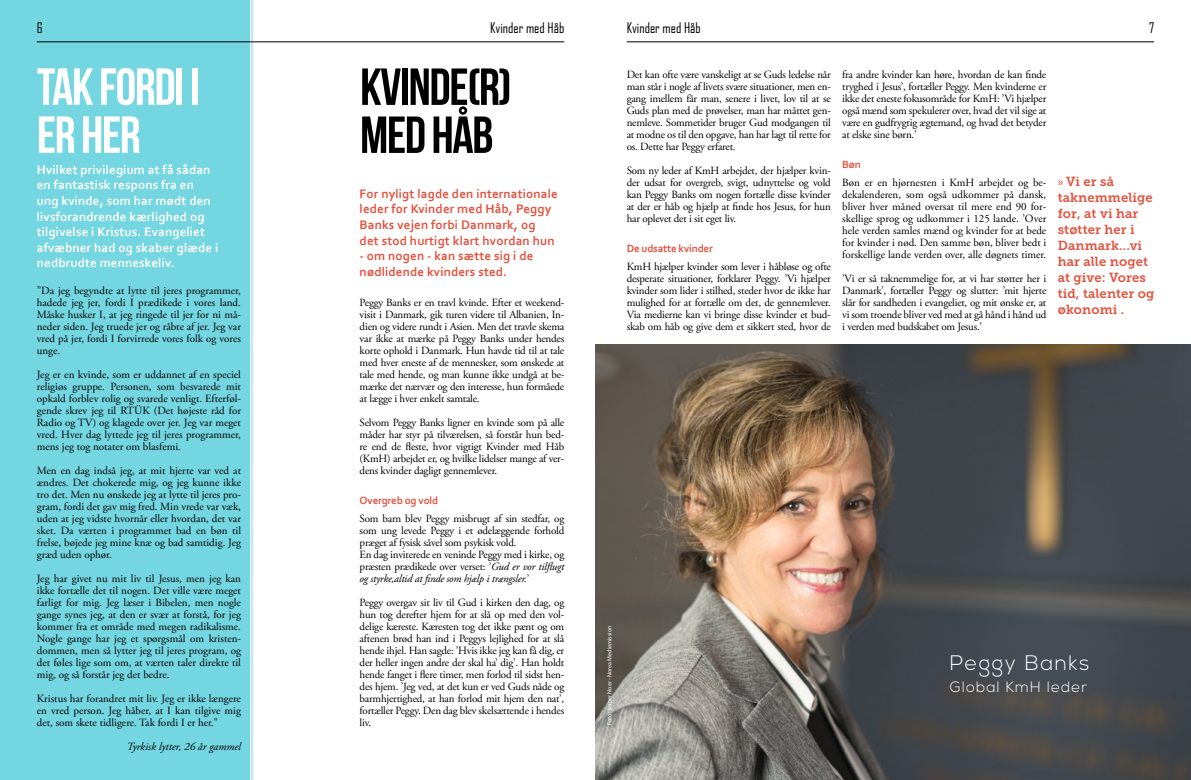
<style>
.page{position:relative;width:1191px;height:780px;background:#fff}
.page>*{position:absolute;margin:0;border:0;box-sizing:border-box;transform-origin:0 0}
.t1{font:52px/48px "Bebas Neue";letter-spacing:-.025em;color:#000}
.t2{font:52px/48px "Bebas Neue";letter-spacing:-.025em;color:#fff}
.t3{font:300 21px "Nexa";letter-spacing:.075em;color:#fff}
.t4{font:300 15px "Nexa";letter-spacing:.075em;color:#fff}
.t5{font:14px "Agency FB";color:#000}
.t6{font:700 13px/15.6px "Corbel";letter-spacing:.01em;color:#fff}
.t7{font:700 13px/15.6px "Corbel";letter-spacing:.01em;color:#e4523d}
.t8{font:13px/16px "Museo Slab 700";letter-spacing:.01em;color:#e4523d}
.t9{font:11px/12px "Adobe Garamond Pro";letter-spacing:-.02em;color:#000;text-align:justify}
.t10{font:700 11px "Corbel";letter-spacing:-.02em;color:#e4523d}
.t11{font:italic 11px "Adobe Garamond Pro";color:#000}
.t12{font:6px "Myriad Pro";color:#fff}
.s1{font-style:italic}
.s2{font-family:"Myriad Pro"}
</style>
<div class="page">
<img style="left:595px;top:344px;width:596px;height:436px">
<div style="left:0;top:0;width:248px;height:780px;background:#74d6e1"></div>
<hr style="left:37px;top:42px;width:527px;height:1px;background:#000">
<hr style="left:626px;top:42px;width:528px;height:1px;background:#000">
<p class="t5" style="left:37px;top:20px;width:7px">6</p>
<p class="t5" style="left:490px;top:20px;width:76px">Kvinder med Håb</p>
<p class="t5" style="left:626px;top:20px;width:76px">Kvinder med Håb</p>
<p class="t5" style="left:1149px;top:20px;width:7px">7</p>
<h1 class="t2" style="left:37px;top:62px;width:164px">TAK FORDI I<br>ER HER</h1>
<p class="t6" style="left:37px;top:161px;width:183px">Hvilket privilegium at få sådan en fantastisk respons fra en ung kvinde, som har mødt den livsforandrende kærlighed og tilgivelse i Kristus. Evangeliet afvæbner had og skaber glæde i nedbrudte menneskeliv.</p>
<p class="t9" style="left:37px;top:285px;width:206px">”Da jeg begyndte at lytte til jeres programmer, hadede jeg jer, fordi I prædikede i vores land.<br>Måske husker I, at jeg ringede til jer for ni må&shy;neder siden. Jeg truede jer og råbte af jer. Jeg var vred på jer, fordi I forvirrede vores folk og vores unge.</p>
<p class="t9" style="left:37px;top:369px;width:206px">Jeg er en kvinde, som er uddannet af en speciel religiøs gruppe. Personen, som besvarede mit opkald forblev rolig og svarede venligt. Efterføl&shy;gende skrev jeg til RTÜK (Det højeste råd for Radio og TV) og klagede over jer. Jeg var meget vred. Hver dag lyttede jeg til jeres programmer, mens jeg tog notater om blasfemi.</p>
<p class="t9" style="left:37px;top:465px;width:206px">Men en dag indså jeg, at mit hjerte var ved at ændres. Det chokerede mig, og jeg kunne ikke tro det. Men nu ønskede jeg at lytte til jeres pro&shy;gram, fordi det gav mig fred. Min vrede var væk, uden at jeg vidste hvornår eller hvordan, det var sket. Da værten i programmet bad en bøn til frelse, bøjede jeg mine knæ og bad samtidig. Jeg græd uden ophør.</p>
<p class="t9" style="left:37px;top:573px;width:206px">Jeg har givet nu mit liv til Jesus, men jeg kan ikke fortælle det til nogen. Det ville være meget farligt for mig. Jeg læser i Bibelen, men nogle gange synes jeg, at den er svær at forstå, for jeg kommer fra et område med megen radikalisme.<br>Nogle gange har jeg et spørgsmål om kristen&shy;dommen, men så lytter jeg til jeres program, og det føles lige som om, at værten taler direkte til mig, og så forstår jeg det bedre.</p>
<p class="t9" style="left:37px;top:693px;width:206px">Kristus har forandret mit liv. Jeg er ikke længere en vred person. Jeg håber, at I kan tilgive mig det, som skete tidligere. Tak fordi I er her.”</p>
<p class="t11" style="left:127px;top:740px;width:116px">Tyrkisk lytter, 26 år gammel</p>
<h1 class="t1" style="left:360px;top:62px;width:153px">KVINDE(R)<br>MED HÅB</h1>
<p class="t7" style="left:360px;top:185px;width:200px">For nyligt lagde den internationale leder for Kvinder med Håb, Peggy Banks vejen forbi Danmark, og det stod hurtigt klart hvordan hun</p>
<p class="t7" style="left:360px;top:248px;width:175px">- om nogen - kan sætte sig i de nødlidende kvinders sted.</p>
<p class="t9" style="left:360px;top:297px;width:206px">Peggy Banks er en travl kvinde. Efter et weekend&shy;visit i Danmark, gik turen videre til Albanien, In&shy;dien og videre rundt i Asien. Men det travle skema var ikke at mærke på Peggy Banks under hendes korte ophold i Danmark. Hun havde tid til at tale med hver eneste af de mennesker, som ønskede at tale med hende, og man kunne ikke undgå at be&shy;mærke det nærvær og den interesse, hun formåede at lægge i hver enkelt samtale.</p>
<p class="t9" style="left:360px;top:417px;width:206px">Selvom Peggy Banks ligner en kvinde som på alle måder har styr på tilværelsen, så forstår hun bed&shy;re end de fleste, hvor vigtigt Kvinder med Håb (KmH) arbejdet er, og hvilke lidelser mange af ver&shy;dens kvinder dagligt gennemlever.</p>
<p class="t10" style="left:360px;top:493px;width:80px">Overgreb og vold</p>
<p class="t9" style="left:360px;top:513px;width:206px;text-align:left">Som barn blev Peggy misbrugt af sin stedfar, og som ung levede Peggy i et ødelæggende forhold præget af fysisk såvel som psykisk vold.<br>En dag inviterede en veninde Peggy med i kirke, og præsten prædikede over verset: ’<span class="s1">Gud er vor tilflugt og styrke,altid at finde som hjælp i trængsler.</span>’</p>
<p class="t9" style="left:360px;top:597px;width:206px">Peggy overgav sit liv til Gud i kirken den dag, og hun tog derefter hjem for at slå op med den vol&shy;delige kæreste. Kæresten tog det ikke pænt og om aftenen brød han ind i Peggys lejlighed for at slå hende ihjel. Han sagde: ’Hvis ikke jeg kan få dig, er der heller ingen andre der skal ha’ dig’. Han holdt hende fanget i flere timer, men forlod til sidst hen&shy;des hjem. ’Jeg ved, at det kun er ved Guds nåde og barmhjertighed, at han forlod mit hjem den nat’, fortæller Peggy. Den dag blev skelsættende i hendes liv.</p>
<p class="t9" style="left:626px;top:69px;width:206px">Det kan ofte være vanskeligt at se Guds ledelse når man står i nogle af livets svære situationer, men en&shy;gang imellem får man, senere i livet, lov til at se Guds plan med de prøvelser, man har måttet gen&shy;nemleve. Sommetider bruger Gud modgangen til at modne os til den opgave, han har lagt til rette for os. Dette har Peggy erfaret.</p>
<p class="t9" style="left:626px;top:165px;width:206px">Som ny leder af KmH arbejdet, der hjælper kvin&shy;der udsat for overgreb, svigt, udnyttelse og vold kan Peggy Banks om nogen fortælle disse kvinder at der er håb og hjælp at finde hos Jesus, for hun har oplevet det i sit eget liv.</p>
<p class="t10" style="left:626px;top:241px;width:88px">De udsatte kvinder</p>
<p class="t9" style="left:626px;top:261px;width:206px">KmH hjælper kvinder som lever i håbløse og ofte desperate situationer, forklarer Peggy. ’Vi hjælper kvinder som lider i stilhed, steder hvor de ikke har mulighed for at fortælle om det, de gennemlever.<br>Via medierne kan vi bringe disse kvinder et bud&shy;skab om håb og give dem et sikkert sted, hvor de</p>
<p class="t9" style="left:842px;top:69px;width:206px">fra andre kvinder kan høre, hvordan de kan finde tryghed i Jesus’, fortæller Peggy. Men kvinderne er ikke det eneste fokusområde for KmH: ’Vi hjælper også mænd som spekulerer over, hvad det vil sige at være en gudfrygtig ægtemand, og hvad det betyder at elske sine børn.’</p>
<p class="t10" style="left:842px;top:157px;width:20px">Bøn</p>
<p class="t9" style="left:842px;top:177px;width:206px">Bøn er en hjørnesten i KmH arbejdet og be&shy;dekalenderen, som også udkommer på dansk, bliver hver måned oversat til mere end 90 for&shy;skellige sprog og udkommer i 125 lande. ’Over hele verden samles mænd og kvinder for at bede for kvinder i nød. Den samme bøn, bliver bedt i forskellige lande verden over, alle døgnets timer.</p>
<p class="t9" style="left:842px;top:273px;width:206px">’Vi er så taknemmelige for, at vi har støtter her i Danmark’, fortæller Peggy og slutter: ’mit hjerte slår for sandheden i evangeliet, og mit ønske er, at vi som troende bliver ved med at gå hånd i hånd ud i verden med budskabet om Jesus.’</p>
<p class="t8" style="left:1057px;top:173px;width:98px"><span class="s2">»</span> Vi er så taknemmelige for, at vi har støtter her i<br>Danmark...vi har alle noget at give: Vores tid, talenter og økonomi .</p>
<p class="t12" style="left:605px;top:724px;width:100px;rotate:-90deg">Foto: Jesper Noer - Norea Mediemission</p>
<h2 class="t3" style="left:950px;top:650px;width:141px">Peggy Banks</h2>
<h3 class="t4" style="left:950px;top:678px;width:139px">Global KmH leder</h3>
</div>
